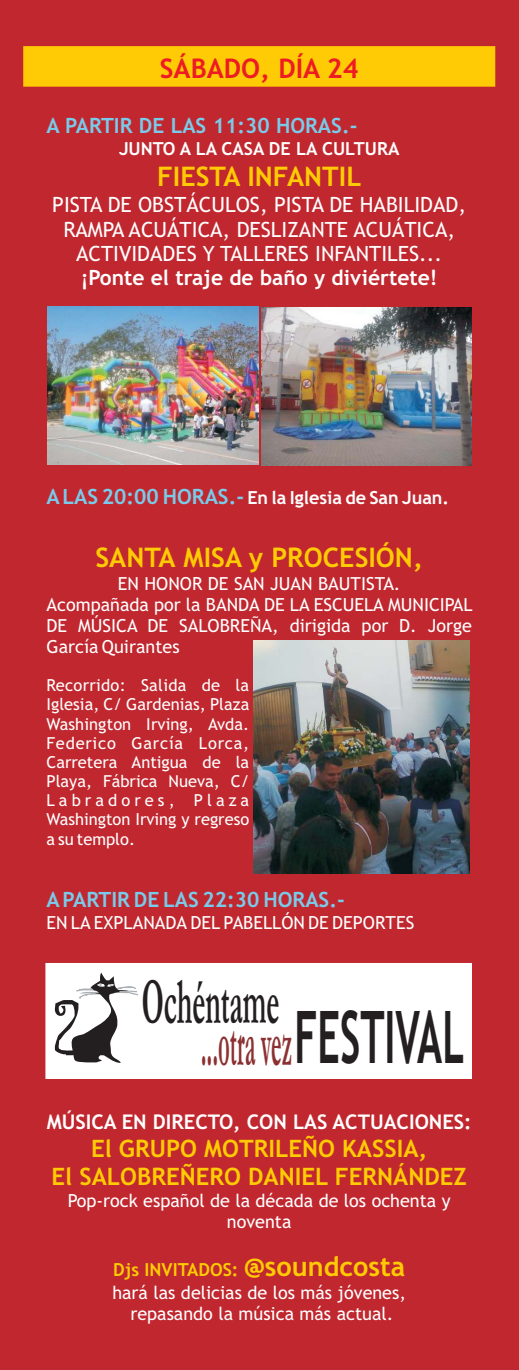
<style>
.page{position:relative;width:519px;height:1370px;background:#fff}
.page>*{position:absolute;margin:0;border:0;box-sizing:border-box;transform-origin:0 0}
.t1{font:700 67.95px "Garamond";color:#8c3031;scale:.33 1}
.t2{font:700 66.75px "Garamond";color:#231f20;scale:.42 1}
.t3{font:700 27px "Trebuchet MS";color:#ffcb04}
.t4{font:700 27px "Trebuchet MS";color:#ed1c24}
.t5{font:700 24px/27.9px "Trebuchet MS";color:#ffcb04;text-align:center}
.t6{font:21px/24.5px "Trebuchet MS";color:#fff;text-align:center}
.t7{font:700 21px "Trebuchet MS";color:#79cbe9}
.t8{font:700 21px "Trebuchet MS";color:#fff}
.t9{font:700 20.25px "Trebuchet MS";color:#fff}
.t10{font:18px/20.9px "Trebuchet MS";color:#fff;text-align:center}
.t11{font:700 18px "Trebuchet MS";color:#fff}
.t12{font:700 18px "Trebuchet MS";color:#ffcb04}
.t13{font:16.5px/19.2px "Trebuchet MS";color:#fff;text-align:justify}
.s1{font-family:"Trebuchet MS";font-size:72.75px;color:#231f20}
.s2{font-size:27px}
</style>
<div class="page">
<div style="left:0;top:0;width:519px;height:1369px;background:#c1272f"></div>
<img style="left:48px;top:306px;width:211px;height:158px">
<img style="left:253px;top:640px;width:216px;height:233px">
<div style="left:25px;top:48px;width:469px;height:37px;background:#ffcb04"></div>
<div style="left:23px;top:46px;width:472px;height:41px;border:3px solid #ffcb04"></div>
<img style="left:261px;top:307px;width:211px;height:158px">
<div style="left:46px;top:963px;width:425px;height:115px;background:#fff"></div>
<div style="left:45px;top:962px;width:427px;height:116px;border:1px solid #fff"></div>
<svg style="left:55px;top:972px;width:83px;height:90px"></svg>
<h3 class="t4" style="left:160px;top:53px;width:200px">SÁBADO, DÍA 24</h3>
<p class="t7" style="left:47px;top:114px;width:312px">A PARTIR DE LAS 11:30 HORAS.-</p>
<p class="t11" style="left:119px;top:138px;width:282px">JUNTO A LA CASA DE LA CULTURA</p>
<h3 class="t3" style="left:157px;top:162px;width:206px">FIESTA INFANTIL</h3>
<p class="t6" style="left:52px;top:192px;width:415px">PISTA DE OBSTÁCULOS, PISTA DE HABILIDAD,<br>RAMPA ACUÁTICA, DESLIZANTE ACUÁTICA,<br>ACTIVIDADES Y TALLERES INFANTILES...</p>
<p class="t8" style="left:81px;top:266px;width:358px">¡Ponte el traje de baño y diviértete!</p>
<p class="t7" style="left:47px;top:485px;width:199px">A LAS 20:00 HORAS.-</p>
<p class="t11" style="left:247px;top:487px;width:203px">En la Iglesia de San Juan.</p>
<h3 class="t3" style="left:95px;top:542px;width:329px">SANTA MISA y PROCESIÓN,</h3>
<p class="t10" style="left:47px;top:572px;width:427px;text-align:left;text-indent:71px">EN HONOR DE SAN JUAN BAUTISTA.<br>Acompañada por la BANDA DE LA ESCUELA MUNICIPAL DE MÚSICA DE SALOBREÑA, dirigida por D. Jorge García Quirantes</p>
<p class="t13" style="left:47px;top:675px;width:204px">Recorrido: Salida de la Iglesia, C/ Gardenias, Plaza Washington Irving, Avda.<br>Federico García Lorca, Carretera Antigua de la Playa, Fábrica Nueva, C/ Labradores, Plaza Washington Irving y regreso a su templo.</p>
<p class="t7" style="left:47px;top:888px;width:300px">A PARTIR DE LAS 22:30 HORAS.-</p>
<p class="t10" style="left:47px;top:911px;width:369px">EN LA EXPLANADA DEL PABELLÓN DE DEPORTES</p>
<h2 class="t2" style="left:142px;top:960px;width:329px">Ochéntame</h2>
<h1 class="t1" style="left:201px;top:1001px;width:800px">...otra vez<span class="s1">FESTIVAL</span></h1>
<p class="t9" style="left:47px;top:1110px;width:426px">MÚSICA EN DIRECTO, CON LAS ACTUACIONES:</p>
<h3 class="t5" style="left:51px;top:1134px;width:417px">El GRUPO MOTRILEÑO KASSIA,<br>El SALOBREÑERO DANIEL FERNÁNDEZ</h3>
<p class="t10" style="left:68px;top:1189px;width:384px">Pop-rock español de la década de los ochenta y noventa</p>
<p class="t12" style="left:113px;top:1259px;width:293px">Djs INVITADOS: <span class="s2">@soundcosta</span></p>
<p class="t10" style="left:112px;top:1282px;width:295px">hará las delicias de los más jóvenes, repasando la música más actual.</p>
</div>
